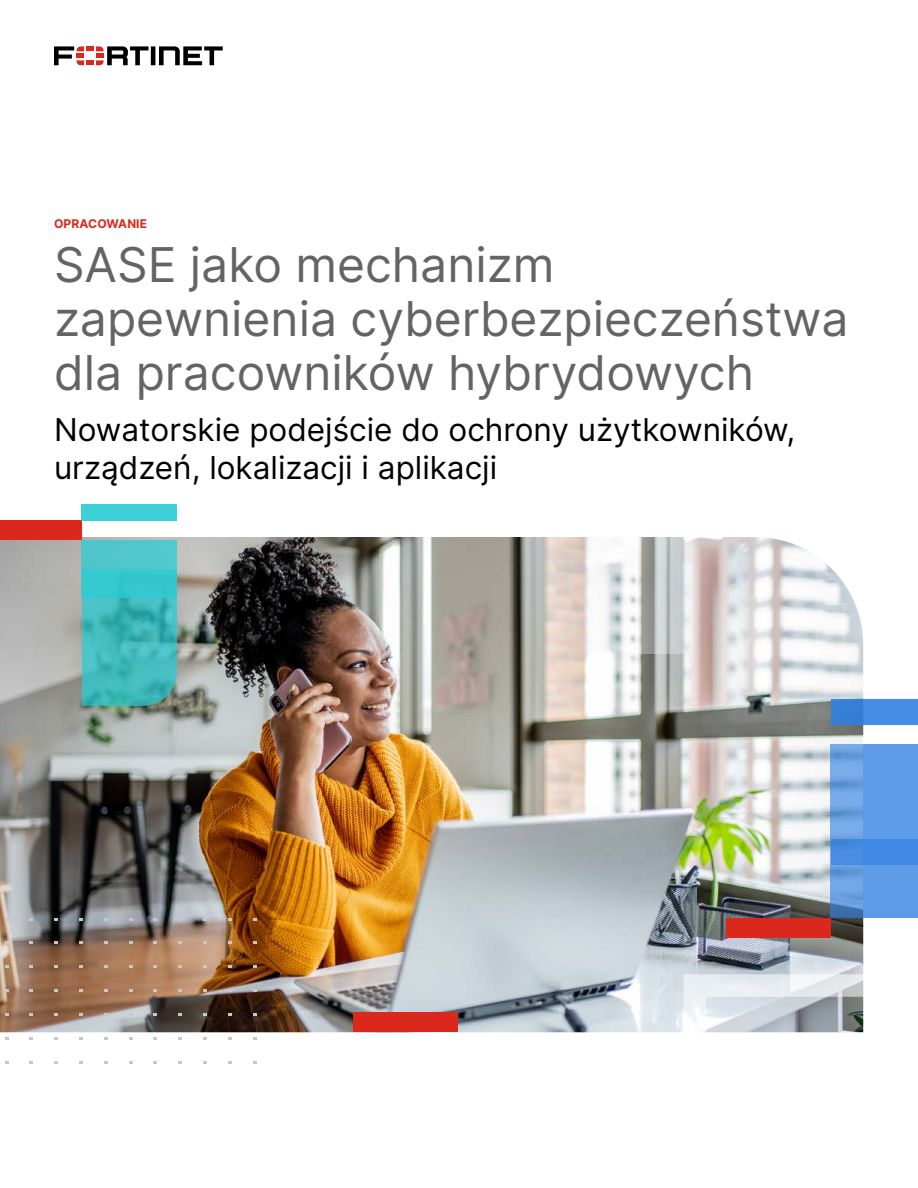
<style>
.page{position:relative;width:918px;height:1188px;background:#fff}
.page>*{position:absolute;margin:0;border:0;box-sizing:border-box;transform-origin:0 0}
.Main_Title_32{font:48px "Inter V";color:#646464}
.Main_Subtitle_21{font:31.5px/37.8px "Inter V";color:#000}
.t1{font:12px "Inter";letter-spacing:.01em;color:#da291c}
</style>
<div class="page">
<img style="left:0;top:537px;width:863px;height:495px">
<svg style="left:5px;top:965px;width:4px;height:3px"></svg>
<svg style="left:54px;top:965px;width:4px;height:3px"></svg>
<svg style="left:79px;top:965px;width:4px;height:3px"></svg>
<svg style="left:104px;top:965px;width:4px;height:3px"></svg>
<svg style="left:129px;top:965px;width:4px;height:3px"></svg>
<svg style="left:178px;top:965px;width:4px;height:3px"></svg>
<svg style="left:203px;top:965px;width:4px;height:3px"></svg>
<svg style="left:228px;top:965px;width:4px;height:3px"></svg>
<svg style="left:5px;top:989px;width:4px;height:3px"></svg>
<svg style="left:54px;top:989px;width:4px;height:3px"></svg>
<svg style="left:79px;top:989px;width:4px;height:3px"></svg>
<svg style="left:104px;top:989px;width:4px;height:3px"></svg>
<svg style="left:129px;top:989px;width:4px;height:3px"></svg>
<svg style="left:178px;top:989px;width:4px;height:3px"></svg>
<svg style="left:203px;top:989px;width:4px;height:3px"></svg>
<svg style="left:228px;top:989px;width:4px;height:3px"></svg>
<svg style="left:5px;top:1013px;width:4px;height:3px"></svg>
<svg style="left:54px;top:1013px;width:4px;height:3px"></svg>
<svg style="left:79px;top:1013px;width:4px;height:3px"></svg>
<svg style="left:104px;top:1013px;width:4px;height:3px"></svg>
<svg style="left:129px;top:1013px;width:4px;height:3px"></svg>
<svg style="left:178px;top:1013px;width:4px;height:3px"></svg>
<svg style="left:203px;top:1013px;width:4px;height:3px"></svg>
<svg style="left:228px;top:1013px;width:4px;height:3px"></svg>
<svg style="left:5px;top:1037px;width:4px;height:3px"></svg>
<svg style="left:54px;top:1037px;width:4px;height:3px"></svg>
<svg style="left:79px;top:1037px;width:4px;height:3px"></svg>
<svg style="left:104px;top:1037px;width:4px;height:3px"></svg>
<svg style="left:129px;top:1037px;width:4px;height:3px"></svg>
<svg style="left:178px;top:1037px;width:4px;height:3px"></svg>
<svg style="left:203px;top:1037px;width:4px;height:3px"></svg>
<svg style="left:228px;top:1037px;width:4px;height:3px"></svg>
<svg style="left:5px;top:1061px;width:4px;height:3px"></svg>
<svg style="left:54px;top:1061px;width:4px;height:3px"></svg>
<svg style="left:79px;top:1061px;width:4px;height:3px"></svg>
<svg style="left:104px;top:1061px;width:4px;height:3px"></svg>
<svg style="left:129px;top:1061px;width:4px;height:3px"></svg>
<svg style="left:178px;top:1061px;width:4px;height:3px"></svg>
<svg style="left:203px;top:1061px;width:4px;height:3px"></svg>
<svg style="left:228px;top:1061px;width:4px;height:3px"></svg>
<svg style="left:635px;top:537px;width:58px;height:116px;background:#c5c8c7"></svg>
<div style="left:353px;top:1012px;width:105px;height:20px;background:#da291c"></div>
<div style="left:86px;top:46px;width:8px;height:5px;background:#da291c"></div>
<div style="left:86px;top:60px;width:8px;height:5px;background:#da291c"></div>
<svg style="left:96px;top:46px;width:127px;height:19px"></svg>
<svg style="left:54px;top:46px;width:30px;height:19px"></svg>
<svg style="left:682px;top:973px;width:182px;height:60px;background:#cbd1d5"></svg>
<div style="left:0;top:520px;width:82px;height:20px;background:#da291c"></div>
<svg style="left:82px;top:598px;width:95px;height:108px;background:#40b6b7"></svg>
<div style="left:82px;top:540px;width:95px;height:58px;background:linear-gradient(to bottom,#58c7ca,#2cc8cf)"></div>
<div style="left:82px;top:504px;width:95px;height:16px;background:#3dd0d6"></div>
<div style="left:727px;top:918px;width:104px;height:20px;background:#da291c"></div>
<div style="left:863px;top:744px;width:55px;height:174px;background:#5f9ce8"></div>
<div style="left:831px;top:839px;width:87px;height:26px;background:#4089e4"></div>
<svg style="left:831px;top:744px;width:32px;height:174px;background:#649bdd"></svg>
<div style="left:831px;top:699px;width:87px;height:26px;background:linear-gradient(to right,#357cd5,#4a91e9)"></div>
<p class="t1" style="left:54px;top:215px;width:95px">OPRACOWANIE</p>
<p class="Main_Title_32" style="left:54px;top:230px;width:502px">SASE jako mechanizm</p>
<p class="Main_Title_32" style="left:54px;top:284px;width:796px">zapewnienia cyberbezpieczeństwa</p>
<p class="Main_Title_32" style="left:54px;top:338px;width:702px">dla pracowników hybrydowych</p>
<p class="Main_Subtitle_21" style="left:54px;top:410px;width:743px">Nowatorskie podejście do ochrony użytkowników, urządzeń, lokalizacji i aplikacji</p>
</div>
